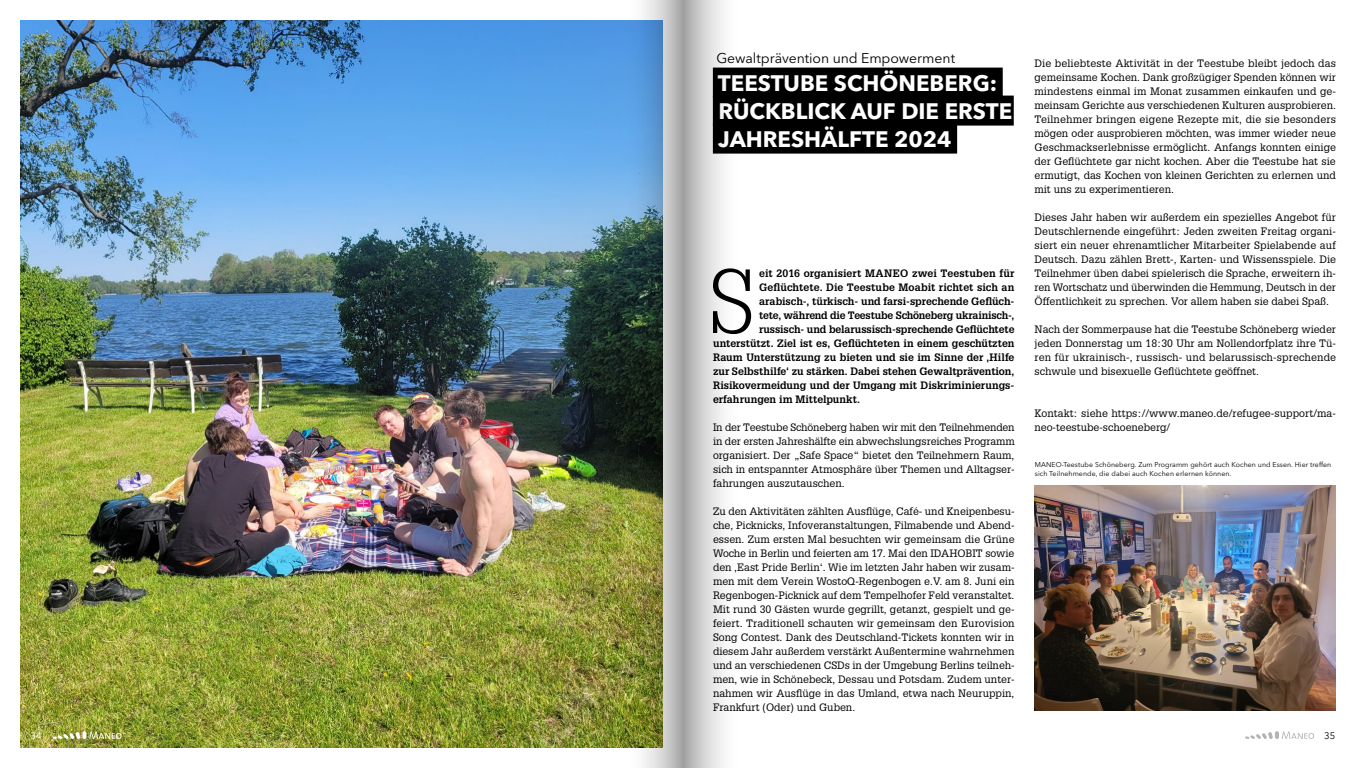
<style>
.page{position:relative;width:1366px;height:768px;background:#fff}
.page>*{position:absolute;margin:0;border:0;box-sizing:border-box;transform-origin:0 0}
.t1{font:300 88.7px "Glypha LT Std";color:#000}
.t2{font:700 22.3px/28px "Avenir Next LT Pro";color:#fff}
.t3{font:14px "Avenir Next LT Pro";letter-spacing:-.005em;color:#000}
.t4{font:10.5px/14px "Glypha LT Std";color:#000;text-align:justify}
.t5{font:700 10.5px "Glypha LT Std";letter-spacing:-.005em;color:#000}
.t6{font:700 10.5px "Glypha LT Std";letter-spacing:.015em;color:#000}
.t7{font:9.5px "Avenir Next LT Pro";color:#fff}
.t8{font:9.5px "Avenir Next LT Pro";color:#000}
.t9{font:7px/9px "Avenir Next LT Pro";letter-spacing:.01em;color:#000}
</style>
<div class="page">
<img style="left:20px;top:20px;width:603px;height:728px">
<img style="left:1035px;top:485px;width:301px;height:226px">
<div style="left:713px;top:68px;width:290px;height:30px;background:#000"></div>
<div style="left:713px;top:96px;width:301px;height:30px;background:#000"></div>
<div style="left:713px;top:124px;width:244px;height:30px;background:#000"></div>
<svg style="left:1245px;top:731px;width:69px;height:8px"></svg>
<svg style="left:53px;top:731px;width:69px;height:8px"></svg>
<svg style="left:683px;top:0;width:60px;height:768px"></svg>
<img style="left:623px;top:0;width:60px;height:768px">
<h3 class="t3" style="left:716px;top:49px;width:240px">Gewaltprävention und Empowerment</h3>
<h2 class="t2" style="left:718px;top:69px;width:296px">TEESTUBE SCHÖNEBERG:<br>RÜCKBLICK AUF DIE ERSTE<br>JAHRESHÄLFTE 2024</h2>
<h1 class="t1" style="left:709px;top:251px;width:48px">S</h1>
<p class="t6" style="left:759px;top:267px;width:257px">eit 2016 organisiert MANEO zwei Teestuben für</p>
<p class="t5" style="left:759px;top:281px;width:257px">Geflüchtete. Die Teestube Moabit richtet sich an</p>
<p class="t5" style="left:759px;top:295px;width:257px">arabisch-, türkisch- und farsi-sprechende Geflüch-</p>
<p class="t5" style="left:759px;top:309px;width:257px">tete, während die Teestube Schöneberg ukrainisch-,</p>
<p class="t5" style="left:759px;top:323px;width:257px">russisch- und belarussisch-sprechende Geflüchtete</p>
<p class="t5" style="left:713px;top:337px;width:303px">unterstützt. Ziel ist es, Geflüchteten in einem geschützten</p>
<p class="t5" style="left:713px;top:351px;width:303px">Raum Unterstützung zu bieten und sie im Sinne der ‚Hilfe</p>
<p class="t5" style="left:713px;top:365px;width:303px">zur Selbsthilfe‘ zu stärken. Dabei stehen Gewaltprävention,</p>
<p class="t5" style="left:713px;top:379px;width:303px">Risikovermeidung und der Umgang mit Diskriminierungs-</p>
<p class="t5" style="left:713px;top:393px;width:149px">erfahrungen im Mittelpunkt.</p>
<p class="t4" style="left:713px;top:420px;width:303px">In der Teestube Schöneberg haben wir mit den Teilnehmenden in der ersten Jahreshälfte ein abwechslungsreiches Programm organisiert. Der „Safe Space“ bietet den Teilnehmern Raum, sich in entspannter Atmosphäre über Themen und Alltagser&shy;fahrungen auszutauschen.</p>
<p class="t4" style="left:713px;top:504px;width:303px">Zu den Aktivitäten zählten Ausflüge, Café- und Kneipenbesu&shy;che, Picknicks, Infoveranstaltungen, Filmabende und Abend&shy;essen. Zum ersten Mal besuchten wir gemeinsam die Grüne Woche in Berlin und feierten am 17. Mai den IDAHOBIT sowie den ‚East Pride Berlin‘. Wie im letzten Jahr haben wir zusam&shy;men mit dem Verein WostoQ-Regenbogen e.V. am 8. Juni ein Regenbogen-Picknick auf dem Tempelhofer Feld veranstaltet.<br>Mit rund 30 Gästen wurde gegrillt, getanzt, gespielt und ge&shy;feiert. Traditionell schauten wir gemeinsam den Eurovision Song Contest. Dank des Deutschland-Tickets konnten wir in diesem Jahr außerdem verstärkt Außentermine wahrnehmen und an verschiedenen CSDs in der Umgebung Berlins teilneh&shy;men, wie in Schönebeck, Dessau und Potsdam. Zudem unter&shy;nahmen wir Ausflüge in das Umland, etwa nach Neuruppin, Frankfurt (Oder) und Guben.</p>
<p class="t4" style="left:1034px;top:56px;width:303px">Die beliebteste Aktivität in der Teestube bleibt jedoch das gemeinsame Kochen. Dank großzügiger Spenden können wir mindestens einmal im Monat zusammen einkaufen und ge&shy;meinsam Gerichte aus verschiedenen Kulturen ausprobieren.<br>Teilnehmer bringen eigene Rezepte mit, die sie besonders mögen oder ausprobieren möchten, was immer wieder neue Geschmackserlebnisse ermöglicht. Anfangs konnten einige der Geflüchtete gar nicht kochen. Aber die Teestube hat sie ermutigt, das Kochen von kleinen Gerichten zu erlernen und mit uns zu experimentieren.</p>
<p class="t4" style="left:1034px;top:210px;width:303px">Dieses Jahr haben wir außerdem ein spezielles Angebot für Deutschlernende eingeführt: Jeden zweiten Freitag organi&shy;siert ein neuer ehrenamtlicher Mitarbeiter Spielabende auf Deutsch. Dazu zählen Brett-, Karten- und Wissensspiele. Die Teilnehmer üben dabei spielerisch die Sprache, erweitern ih&shy;ren Wortschatz und überwinden die Hemmung, Deutsch in der Öffentlichkeit zu sprechen. Vor allem haben sie dabei Spaß.</p>
<p class="t4" style="left:1034px;top:322px;width:303px">Nach der Sommerpause hat die Teestube Schöneberg wieder jeden Donnerstag um 18:30 Uhr am Nollendorfplatz ihre Tü&shy;ren für ukrainisch-, russisch- und belarussisch-sprechende schwule und bisexuelle Geflüchtete geöffnet.</p>
<p class="t4" style="left:1034px;top:406px;width:303px">Kontakt: siehe https://www.maneo.de/refugee-support/ma&shy;neo-teestube-schoeneberg/</p>
<p class="t9" style="left:1035px;top:460px;width:298px">MANEO-Teestube Schöneberg. Zum Programm gehört auch Kochen und Essen. Hier treffen sich Teilnehmende, die dabei auch Kochen erlernen können.</p>
<p class="t7" style="left:31px;top:730px;width:13px">34</p>
<p class="t8" style="left:1324px;top:730px;width:13px">35</p>
</div>
